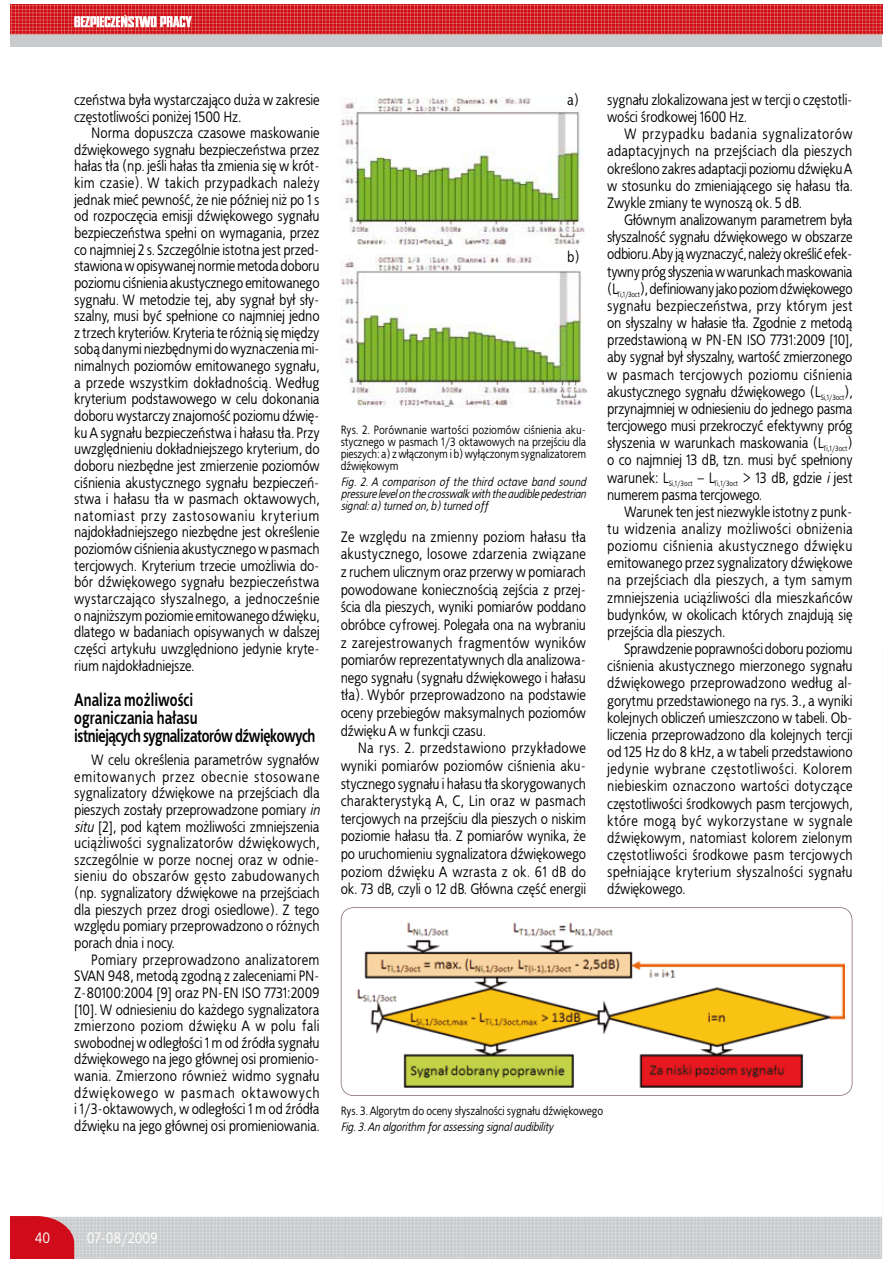
<style>
.page{position:relative;width:893px;height:1263px;background:#fff}
.page>*{position:absolute;margin:0;border:0;box-sizing:border-box;transform-origin:0 0}
.t1{font:700 18px/18.1px "EFN Bureau";letter-spacing:-.03em;color:#000;scale:.85 1}
.t2{font:15px/16.6px "EFN Bureau";color:#000;text-align:justify}
.t3{font:15px "EFN Bureau";color:#fff}
.t4{font:12px/12px "EFN Bureau";color:#000;text-align:justify}
.t5{font:italic 12px/12px "EFN Bureau";color:#000;text-align:justify}
.s1{font-style:italic}
</style>
<div class="page">
<div style="left:10px;top:4px;width:872px;height:43px;background:#c8cacc"></div>
<svg style="left:10px;top:1216px;width:872px;height:43px;background:#cfc3c6"></svg>
<svg style="left:10px;top:4px;width:873px;height:30px;background:#d63337"></svg>
<img style="left:341px;top:98px;width:245px;height:148px">
<img style="left:341px;top:255px;width:246px;height:153px">
<svg style="left:341px;top:907px;width:511px;height:189px"></svg>
<p class="t2" style="left:74px;top:93px;width:247px">czeñstwa by³a wystarczaj¹co du¿a w zakresie czêstotliwości poni¿ej 1500 Hz.</p>
<p class="t2" style="left:74px;top:126px;width:247px;text-indent:17px">Norma dopuszcza czasowe maskowanie dźwiêkowego sygna³u bezpieczeñstwa przez ha³as t³a (np. jeśli ha³as t³a zmienia siê w krót&shy;kim czasie). W takich przypadkach nale¿y jednak mieæ pewnośæ, ¿e nie później ni¿ po 1 s od rozpoczêcia emisji dźwiêkowego sygna³u bezpieczeñstwa spe³ni on wymagania, przez co najmniej 2 s. Szczególnie istotna jest przed&shy;stawiona w opisywanej normie metoda doboru poziomu ciśnienia akustycznego emitowanego sygna³u. W metodzie tej, aby sygna³ by³ s³y&shy;szalny, musi byæ spe³nione co najmniej jedno z trzech kryteriów. Kryteria te ró¿ni¹ siê miêdzy sob¹ danymi niezbêdnymi do wyznaczenia mi&shy;nimalnych poziomów emitowanego sygna³u, a przede wszystkim dok³adności¹. Wed³ug kryterium podstawowego w celu dokonania doboru wystarczy znajomośæ poziomu dźwiê&shy;ku A sygna³u bezpieczeñstwa i ha³asu t³a. Przy uwzglêdnieniu dok³adniejszego kryterium, do doboru niezbêdne jest zmierzenie poziomów ciśnienia akustycznego sygna³u bezpieczeñ&shy;stwa i ha³asu t³a w pasmach oktawowych, natomiast przy zastosowaniu kryterium najdok³adniejszego niezbêdne jest określenie poziomów ciśnienia akustycznego w pasmach tercjowych. Kryterium trzecie umo¿liwia do&shy;bór dźwiêkowego sygna³u bezpieczeñstwa wystarczaj¹co s³yszalnego, a jednocześnie o najni¿szym poziomie emitowanego dźwiêku, dlatego w badaniach opisywanych w dalszej czêści artyku³u uwzglêdniono jedynie kryte&shy;rium najdok³adniejsze.</p>
<p class="t1" style="left:74px;top:692px;width:285px">Analiza mo¿liwości<br>ograniczania ha³asu<br>istniej¹cych sygnalizatorów dźwiêkowych</p>
<p class="t2" style="left:74px;top:753px;width:247px;text-indent:17px">W celu określenia parametrów sygna³ów emitowanych przez obecnie stosowane sygnalizatory dźwiêkowe na przejściach dla pieszych zosta³y przeprowadzone pomiary <span class="s1">in situ</span> [2], pod k¹tem mo¿liwości zmniejszenia uci¹¿liwości sygnalizatorów dźwiêkowych, szczególnie w porze nocnej oraz w odnie&shy;sieniu do obszarów gêsto zabudowanych (np. sygnalizatory dźwiêkowe na przejściach dla pieszych przez drogi osiedlowe). Z tego wzglêdu pomiary przeprowadzono o ró¿nych porach dnia i nocy.</p>
<p class="t2" style="left:74px;top:952px;width:247px;text-indent:17px">Pomiary przeprowadzono analizatorem SVAN 948, metod¹ zgodn¹ z zaleceniami PN-Z-80100:2004 [9] oraz PN-EN ISO 7731:2009 [10]. W odniesieniu do ka¿dego sygnalizatora zmierzono poziom dźwiêku A w polu fali swobodnej w odleg³ości 1 m od źród³a sygna³u dźwiêkowego na jego g³ównej osi promienio&shy;wania. Zmierzono równie¿ widmo sygna³u dźwiêkowego w pasmach oktawowych i 1/3-oktawowych, w odleg³ości 1 m od źród³a dźwiêku na jego g³ównej osi promieniowania.</p>
<p class="t2" style="left:567px;top:93px;width:13px">a)</p>
<p class="t2" style="left:567px;top:249px;width:14px">b)</p>
<p class="t4" style="left:341px;top:425px;width:247px">Rys. 2. Porównanie wartości poziomów ciśnienia aku&shy;stycznego w pasmach 1/3 oktawowych na przejściu dla pieszych: a) z w³¹czonym i b) wy³¹czonym sygnalizatorem dźwiêkowym</p>
<p class="t5" style="left:341px;top:477px;width:247px">Fig. 2. A comparison of the third octave band sound pressure level on the crosswalk with the audible pedestrian signal: a) turned on, b) turned off</p>
<p class="t2" style="left:341px;top:529px;width:247px;line-height:17.7px">Ze wzglêdu na zmienny poziom ha³asu t³a akustycznego, losowe zdarzenia zwi¹zane z ruchem ulicznym oraz przerwy w pomiarach powodowane konieczności¹ zejścia z przej&shy;ścia dla pieszych, wyniki pomiarów poddano obróbce cyfrowej. Polega³a ona na wybraniu z zarejestrowanych fragmentów wyników pomiarów reprezentatywnych dla analizowa&shy;nego sygna³u (sygna³u dźwiêkowego i ha³asu t³a). Wybór przeprowadzono na podstawie oceny przebiegów maksymalnych poziomów dźwiêku A w funkcji czasu.</p>
<p class="t2" style="left:341px;top:740px;width:247px;line-height:17.7px;text-indent:17px">Na rys. 2. przedstawiono przyk³adowe wyniki pomiarów poziomów ciśnienia aku&shy;stycznego sygna³u i ha³asu t³a skorygowanych charakterystyk¹ A, C, Lin oraz w pasmach tercjowych na przejściu dla pieszych o niskim poziomie ha³asu t³a. Z pomiarów wynika, ¿e po uruchomieniu sygnalizatora dźwiêkowego poziom dźwiêku A wzrasta z ok. 61 dB do ok. 73 dB, czyli o 12 dB. G³ówna czêśæ energii</p>
<p class="t2" style="left:607px;top:92px;width:247px;line-height:17.1px">sygna³u zlokalizowana jest w tercji o czêstotli&shy;wości środkowej 1600 Hz.</p>
<p class="t2" style="left:607px;top:127px;width:247px;line-height:17.1px;text-indent:17px">W przypadku badania sygnalizatorów adaptacyjnych na przejściach dla pieszych określono zakres adaptacji poziomu dźwiêku A w stosunku do zmieniaj¹cego siê ha³asu t³a.<br>Zwykle zmiany te wynosz¹ ok. 5 dB.</p>
<p class="t2" style="left:607px;top:212px;width:247px;line-height:17.1px;text-indent:17px">G³ównym analizowanym parametrem by³a s³yszalnośæ sygna³u dźwiêkowego w obszarze odbioru. Aby j¹ wyznaczyæ, nale¿y określiæ efek&shy;tywny próg s³yszenia w warunkach maskowania (L<sub>Ti,1/3oct</sub>), definiowany jako poziom dźwiêkowego sygna³u bezpieczeñstwa, przy którym jest on s³yszalny w ha³asie t³a. Zgodnie z metod¹ przedstawion¹ w PN-EN ISO 7731:2009 [10], aby sygna³ by³ s³yszalny, wartośæ zmierzonego w pasmach tercjowych poziomu ciśnienia akustycznego sygna³u dźwiêkowego (L<sub>Si,1/3oct</sub>), przynajmniej w odniesieniu do jednego pasma tercjowego musi przekroczyæ efektywny próg s³yszenia w warunkach maskowania (L<sub>Ti,1/3oct</sub>) o co najmniej 13 dB, tzn. musi byæ spe³niony warunek: L<sub>Si,1/3oct</sub> – L<sub>Ti,1/3oct</sub> &gt; 13 dB, gdzie <span class="s1">i</span> jest numerem pasma tercjowego.</p>
<p class="t2" style="left:607px;top:504px;width:247px;line-height:17.1px;text-indent:17px">Warunek ten jest niezwykle istotny z punk&shy;tu widzenia analizy mo¿liwości obni¿enia poziomu ciśnienia akustycznego dźwiêku emitowanego przez sygnalizatory dźwiêkowe na przejściach dla pieszych, a tym samym zmniejszenia uci¹¿liwości dla mieszkañców budynków, w okolicach których znajduj¹ siê przejścia dla pieszych.</p>
<p class="t2" style="left:607px;top:641px;width:247px;line-height:17.1px;text-indent:17px">Sprawdzenie poprawności doboru poziomu ciśnienia akustycznego mierzonego sygna³u dźwiêkowego przeprowadzono wed³ug al&shy;gorytmu przedstawionego na rys. 3., a wyniki kolejnych obliczeñ umieszczono w tabeli. Ob&shy;liczenia przeprowadzono dla kolejnych tercji od 125 Hz do 8 kHz, a w tabeli przedstawiono jedynie wybrane czêstotliwości. Kolorem niebieskim oznaczono wartości dotycz¹ce czêstotliwości środkowych pasm tercjowych, które mog¹ byæ wykorzystane w sygnale dźwiêkowym, natomiast kolorem zielonym czêstotliwości środkowe pasm tercjowych spe³niaj¹ce kryterium s³yszalności sygna³u dźwiêkowego.</p>
<p class="t4" style="left:341px;top:1105px;width:264px">Rys. 3. Algorytm do oceny s³yszalności sygna³u dźwiêkowego</p>
<p class="t5" style="left:341px;top:1122px;width:214px">Fig. 3. An algorithm for assessing signal audibility</p>
<p class="t3" style="left:35px;top:1231px;width:17px">40</p>
<p class="t3" style="left:87px;top:1232px;width:72px">07-08/2009</p>
</div>
